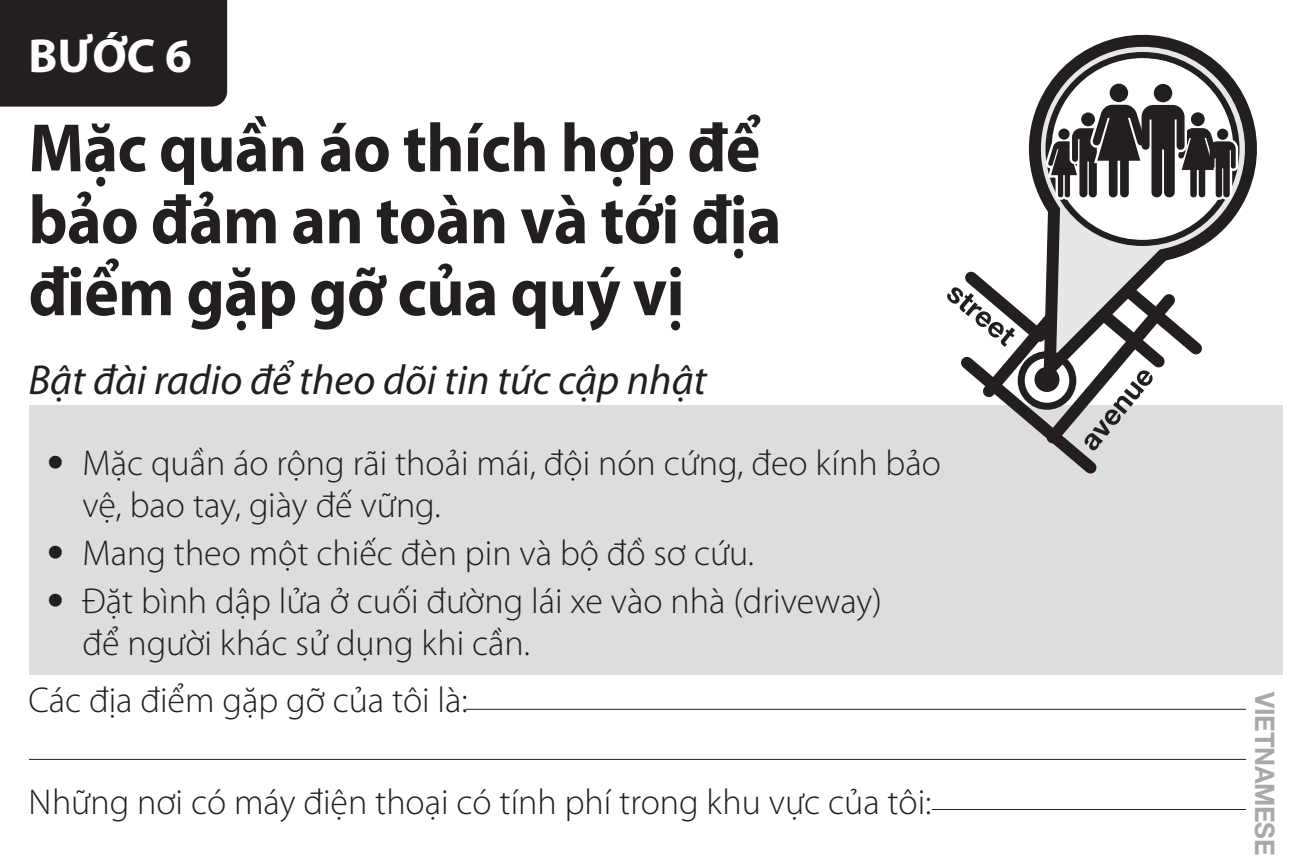
<style>
.page{position:relative;width:1296px;height:864px;background:#fff}
.page>*{position:absolute;margin:0;border:0;box-sizing:border-box;transform-origin:0 0}
.t1{font:700 69px/72px "Myriad Pro";letter-spacing:-.01em;color:#231f20;scale:.95 1}
.t2{font:700 48px "Myriad Pro";color:#fff}
.t3{font:italic 42px "Myriad Pro";color:#231f20}
.t4{font:300 36px/42px "Myriad Pro";color:#231f20}
.t5{font:700 27px "Helvetica Neue LT";letter-spacing:-.01em;color:#a7a9ac;scale:.95 1}
.s1{font-family:"Helvetica Neue LT Std"}
</style>
<div class="page">
<div style="left:0;top:0;width:227px;height:107px;background:#231f20"></div>
<div style="left:29px;top:405px;width:1253px;height:270px;background:#dcddde"></div>
<svg style="left:1028px;top:34px;width:229px;height:205px"></svg>
<div style="left:1049px;top:55px;width:187px;height:188px;background:#fff;border-radius:50%"></div>
<div style="left:1107px;top:81px;width:24px;height:24px;border:5px solid #fff;border-radius:50%"></div>
<div style="left:1151px;top:81px;width:24px;height:24px;border:5px solid #fff;border-radius:50%"></div>
<div style="left:1110px;top:84px;width:18px;height:18px;background:#231f20;border-radius:50%"></div>
<svg style="left:1044px;top:100px;width:197px;height:100px"></svg>
<div style="left:1154px;top:84px;width:18px;height:18px;background:#231f20;border-radius:50%"></div>
<svg style="left:947px;top:235px;width:266px;height:239px"></svg>
<h2 class="t2" style="left:28px;top:25px;width:165px">BƯỚC 6</h2>
<h1 class="t1" style="left:28px;top:110px;width:794px">Mặc quần áo thích hợp để bảo đảm an toàn và tới địa điểm gặp gỡ của quý vị</h1>
<p class="t3" style="left:28px;top:354px;width:680px">Bật đài radio để theo dõi tin tức cập nhật</p>
<p class="t4" style="left:82px;top:441px;width:860px;text-indent:-36px"><span class="s1">•</span> Mặc quần áo rộng rãi thoải mái, đội nón cứng, đeo kính bảo vệ, bao tay, giày đế vững.</p>
<p class="t4" style="left:46px;top:531px;width:709px"><span class="s1">•</span> Mang theo một chiếc đèn pin và bộ đồ sơ cứu.</p>
<p class="t4" style="left:82px;top:579px;width:801px;text-indent:-36px"><span class="s1">•</span> Đặt bình dập lửa ở cuối đường lái xe vào nhà (driveway) để người khác sử dụng khi cần.</p>
<p class="t4" style="left:28px;top:678px;width:441px">Các địa điểm gặp gỡ của tôi là:</p>
<p class="t4" style="left:28px;top:780px;width:904px">Những nơi có máy điện thoại có tính phí trong khu vực của tôi:</p>
<p class="t5" style="left:1281px;top:692px;width:174px;rotate:90deg">VIETNAMESE</p>
</div>
